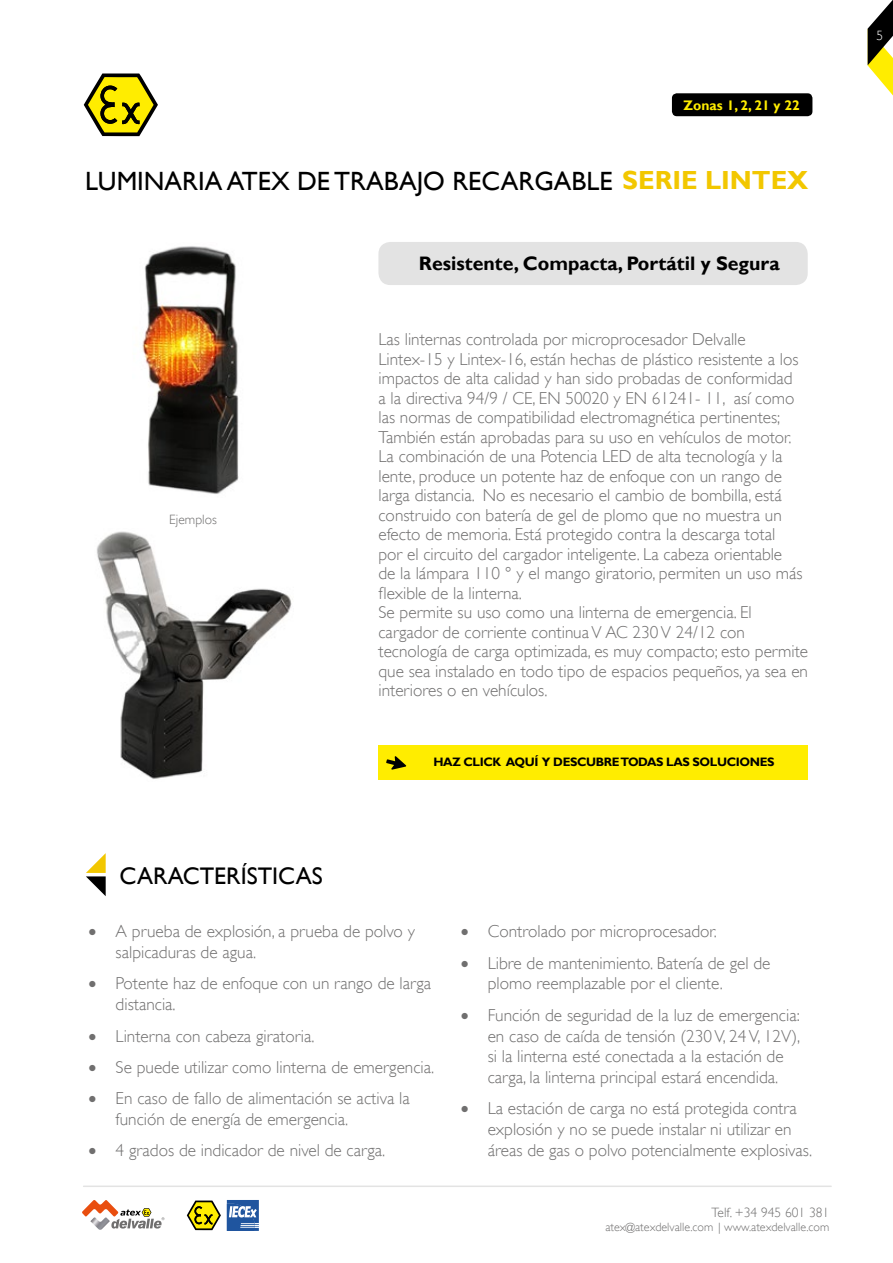
<style>
.page{position:relative;width:893px;height:1263px;background:#fff}
.page>*{position:absolute;margin:0;border:0;box-sizing:border-box;transform-origin:0 0}
.t1{font:26.4px "Gill Sans";color:#000}
.t2{font:24px "Gill Sans";color:#000}
.t3{font:700 19.5px "Gill Sans";color:#000}
.t4{font:300 17.25px/19.5px "Gill Sans";color:#706f6f}
.t5{font:300 17.25px/20.7px "Gill Sans";color:#706f6f}
.t6{font:700 13.8px "Gill Sans";color:#ffed00}
.t7{font:300 13.5px "Gill Sans";color:#706f6f}
.t8{font:300 13.5px "Gill Sans";color:#706f6f}
.t9{font:300 13.5px "Gill Sans";color:#fff}
.t10{font:700 12.15px "Gill Sans";letter-spacing:-.03em;color:#000}
.t11{font:300 12px "Gill Sans";color:#706f6f}
.s1{font-weight:700;font-size:26.1px;color:#f2c700}
</style>
<div class="page">
<svg style="left:227px;top:1200px;width:32px;height:31px"></svg>
<svg style="left:82px;top:1200px;width:82px;height:28px"></svg>
<svg style="left:187px;top:1200px;width:34px;height:30px"></svg>
<hr style="left:84px;top:1185px;width:747px;height:2px;background:#e3e3e3">
<svg style="left:868px;top:0;width:25px;height:96px"></svg>
<img style="left:96px;top:531px;width:196px;height:248px">
<img style="left:142px;top:246px;width:97px;height:248px">
<svg style="left:84px;top:73px;width:74px;height:63px"></svg>
<div style="left:378px;top:242px;width:430px;height:43px;background:#e3e3e3;border-radius:12px"></div>
<svg style="left:86px;top:853px;width:20px;height:43px"></svg>
<div style="left:672px;top:93px;width:140px;height:23px;background:#000;border-radius:5px"></div>
<div style="left:378px;top:745px;width:430px;height:34px;background:#ffed00"></div>
<svg style="left:386px;top:756px;width:20px;height:14px"></svg>
<p class="t6" style="left:684px;top:97px;width:118px">Zonas 1, 2, 21 y 22</p>
<h1 class="t1" style="left:85px;top:165px;width:725px">LUMINARIA ATEX DE TRABAJO RECARGABLE <span class="s1">SERIE LINTEX</span></h1>
<p class="t8" style="left:169px;top:512px;width:49px">Ejemplos</p>
<h2 class="t2" style="left:120px;top:861px;width:205px">CARACTERÍSTICAS</h2>
<p class="t3" style="left:419px;top:251px;width:362px">Resistente, Compacta, Portátil y Segura</p>
<p class="t4" style="left:378px;top:330px;width:431px">Las linternas controlada por microprocesador Delvalle Lintex-15 y Lintex-16, están hechas de plástico resistente a los impactos de alta calidad y han sido probadas de conformidad<br>a la directiva 94/9 / CE, EN 50020 y EN 61241- 11, así como las normas de compatibilidad electromagnética pertinentes; También están aprobadas para su uso en vehículos de motor.<br>La combinación de una Potencia LED de alta tecnología y la lente, produce un potente haz de enfoque con un rango de larga distancia. No es necesario el cambio de bombilla, está construido con batería de gel de plomo que no muestra un efecto de memoria. Está protegido contra la descarga total<br>por el circuito del cargador inteligente. La cabeza orientable<br>de la lámpara 110 ° y el mango giratorio, permiten un uso más flexible de la linterna.<br>Se permite su uso como una linterna de emergencia. El cargador de corriente continua V AC 230 V 24/12 con tecnología de carga optimizada, es muy compacto; esto permite que sea instalado en todo tipo de espacios pequeños, ya sea en interiores o en vehículos.</p>
<p class="t10" style="left:433px;top:755px;width:343px">HAZ CLICK AQUÍ Y DESCUBRE TODAS LAS SOLUCIONES</p>
<p class="t5" style="left:116px;top:921px;width:301px;text-indent:-27px">• A prueba de explosión, a prueba de polvo y salpicaduras de agua.</p>
<p class="t5" style="left:116px;top:973px;width:317px;text-indent:-27px">• Potente haz de enfoque con un rango de larga distancia.</p>
<p class="t5" style="left:89px;top:1025px;width:227px">• Linterna con cabeza giratoria.</p>
<p class="t5" style="left:89px;top:1057px;width:347px">• Se puede utilizar como linterna de emergencia.</p>
<p class="t5" style="left:116px;top:1088px;width:296px;text-indent:-27px">• En caso de fallo de alimentación se activa la función de energía de emergencia.</p>
<p class="t5" style="left:89px;top:1140px;width:298px">• 4 grados de indicador de nivel de carga.</p>
<p class="t5" style="left:461px;top:921px;width:258px">• Controlado por microprocesador.</p>
<p class="t5" style="left:488px;top:953px;width:284px;text-indent:-27px">• Libre de mantenimiento. Batería de gel de plomo reemplazable por el cliente.</p>
<p class="t5" style="left:488px;top:1005px;width:314px;text-indent:-27px">• Función de seguridad de la luz de emergencia: en caso de caída de tensión (230 V, 24 V, 12V), si la linterna esté conectada a la estación de carga, la linterna principal estará encendida.</p>
<p class="t5" style="left:488px;top:1098px;width:326px;text-indent:-27px">• La estación de carga no está protegida contra explosión y no se puede instalar ni utilizar en áreas de gas o polvo potencialmente explosivas.</p>
<p class="t7" style="left:712px;top:1205px;width:119px">Telf. +34 945 601 381</p>
<p class="t11" style="left:605px;top:1220px;width:225px">atex@atexdelvalle.com | www.atexdelvalle.com</p>
<p class="t9" style="left:876px;top:28px;width:8px">5</p>
</div>
